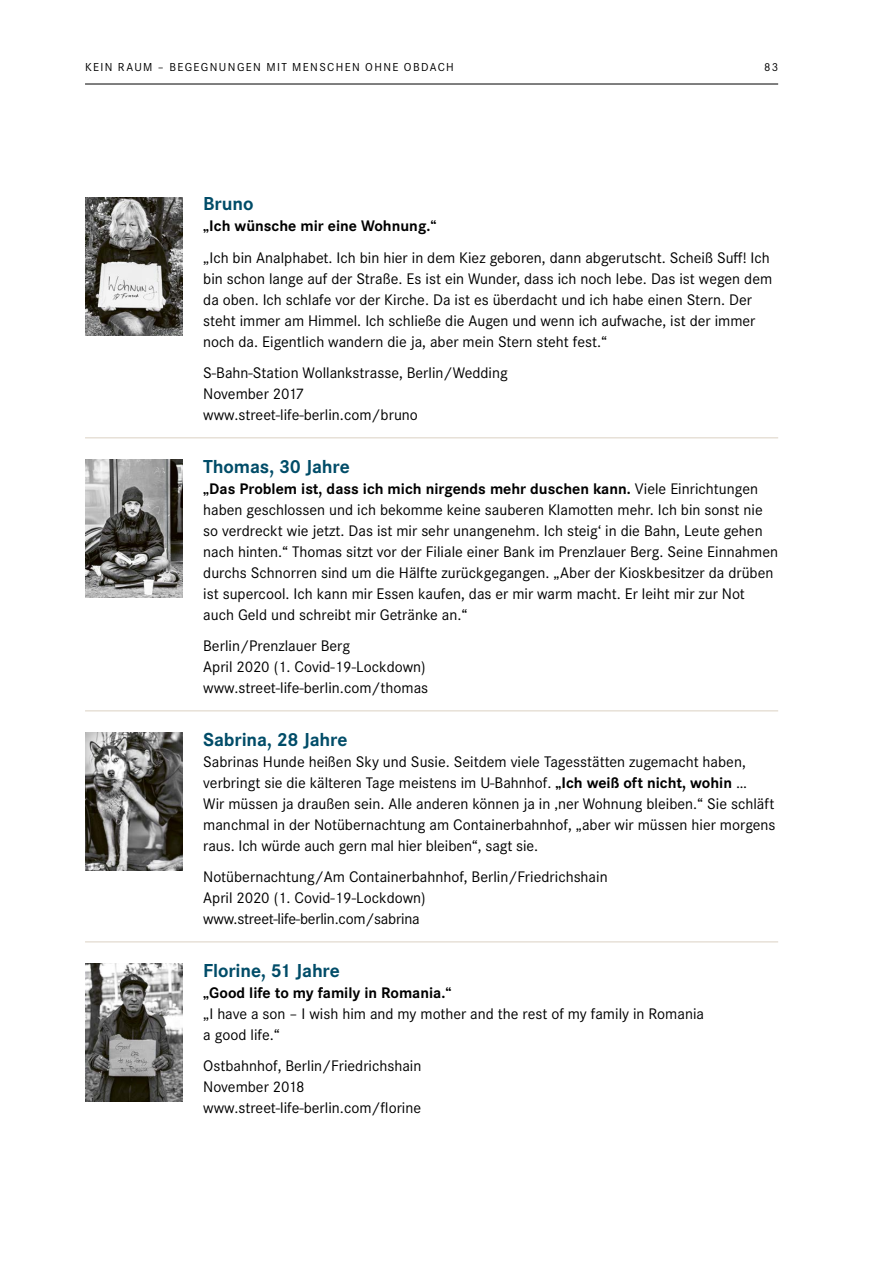
<style>
.page{position:relative;width:893px;height:1263px;background:#fff}
.page>*{position:absolute;margin:0;border:0;box-sizing:border-box;transform-origin:0 0}
.t1{font:700 19.5px "Corporate S";letter-spacing:-.01em;color:#004c68}
.t2{font:15.9px/21px "Corporate S";color:#000}
.t3{font:700 15.9px "Corporate S";color:#000}
.t4{font:12px "Corporate S";letter-spacing:.115em;color:#000}
.s1{font-weight:700}
</style>
<div class="page">
<hr style="left:85px;top:84px;width:693px;height:1px;background:#000">
<hr style="left:85px;top:437px;width:693px;height:1px;background:#e7e0d7">
<hr style="left:85px;top:710px;width:693px;height:1px;background:#e7e0d7">
<hr style="left:85px;top:941px;width:693px;height:1px;background:#e7e0d7">
<img style="left:85px;top:197px;width:98px;height:138px">
<img style="left:85px;top:460px;width:98px;height:138px">
<img style="left:85px;top:733px;width:97px;height:138px">
<img style="left:85px;top:964px;width:98px;height:138px">
<p class="t4" style="left:85px;top:59px;width:15px">Kein</p>
<p class="t4" style="left:118px;top:59px;width:18px">Raum</p>
<p class="t4" style="left:158px;top:59px;width:29px">– Begegnungen</p>
<p class="t4" style="left:266px;top:59px;width:4px">mit</p>
<p class="t4" style="left:292px;top:59px;width:20px">Menschen</p>
<p class="t4" style="left:365px;top:59px;width:3px">ohne</p>
<p class="t4" style="left:404px;top:59px;width:18px">Obdach</p>
<p class="t4" style="left:764px;top:59px;width:16px">83</p>
<h3 class="t1" style="left:203px;top:190px;width:52px">Bruno</h3>
<p class="t3" style="left:203px;top:215px;width:235px">„Ich wünsche mir eine Wohnung.“</p>
<p class="t2" style="left:203px;top:246px;width:570px">„Ich bin Analphabet. Ich bin hier in dem Kiez geboren, dann abgerutscht. Scheiß Suff! Ich bin schon lange auf der Straße. Es ist ein Wunder, dass ich noch lebe. Das ist wegen dem da oben. Ich schlafe vor der Kirche. Da ist es überdacht und ich habe einen Stern. Der steht immer am Himmel. Ich schließe die Augen und wenn ich aufwache, ist der immer noch da. Eigentlich wandern die ja, aber mein Stern steht fest.“</p>
<p class="t2" style="left:203px;top:362px;width:306px">S-Bahn-Station Wollankstrasse, Berlin/Wedding<br>November 2017 www.street-life-berlin.com/bruno</p>
<h3 class="t1" style="left:203px;top:453px;width:148px">Thomas, 30 Jahre</h3>
<p class="t2" style="left:203px;top:477px;width:576px"><span class="s1">„Das Problem ist, dass ich mich nirgends mehr duschen kann.</span> Viele Einrichtungen haben geschlossen und ich bekomme keine sauberen Klamotten mehr. Ich bin sonst nie so verdreckt wie jetzt. Das ist mir sehr unangenehm. Ich steig‘ in die Bahn, Leute gehen nach hinten.“ Thomas sitzt vor der Filiale einer Bank im Prenzlauer Berg. Seine Einnahmen durchs Schnorren sind um die Hälfte zurückgegangen. „Aber der Kioskbesitzer da drüben ist supercool. Ich kann mir Essen kaufen, das er mir warm macht. Er leiht mir zur Not auch Geld und schreibt mir Getränke an.“</p>
<p class="t2" style="left:203px;top:635px;width:226px">Berlin/Prenzlauer Berg<br>April 2020 (1. Covid-19-Lockdown) www.street-life-berlin.com/thomas</p>
<h3 class="t1" style="left:203px;top:726px;width:146px">Sabrina, 28 Jahre</h3>
<p class="t2" style="left:203px;top:750px;width:574px">Sabrinas Hunde heißen Sky und Susie. Seitdem viele Tagesstätten zugemacht haben, verbringt sie die kälteren Tage meistens im U-Bahnhof. <span class="s1">„Ich weiß oft nicht, wohin</span> …<br>Wir müssen ja draußen sein. Alle anderen können ja in ‚ner Wohnung bleiben.“ Sie schläft manchmal in der Notübernachtung am Containerbahnhof, „aber wir müssen hier morgens raus. Ich würde auch gern mal hier bleiben“, sagt sie.</p>
<p class="t2" style="left:203px;top:866px;width:406px">Notübernachtung/Am Containerbahnhof, Berlin/Friedrichshain<br>April 2020 (1. Covid-19-Lockdown) www.street-life-berlin.com/sabrina</p>
<h3 class="t1" style="left:203px;top:957px;width:138px">Florine, 51 Jahre</h3>
<p class="t2" style="left:203px;top:981px;width:502px"><span class="s1">„Good life to my family in Romania.“<br></span>„I have a son – I wish him and my mother and the rest of my family in Romania a good life.“</p>
<p class="t2" style="left:203px;top:1055px;width:220px">Ostbahnhof, Berlin/Friedrichshain<br>November 2018 www.street-life-berlin.com/florine</p>
</div>
